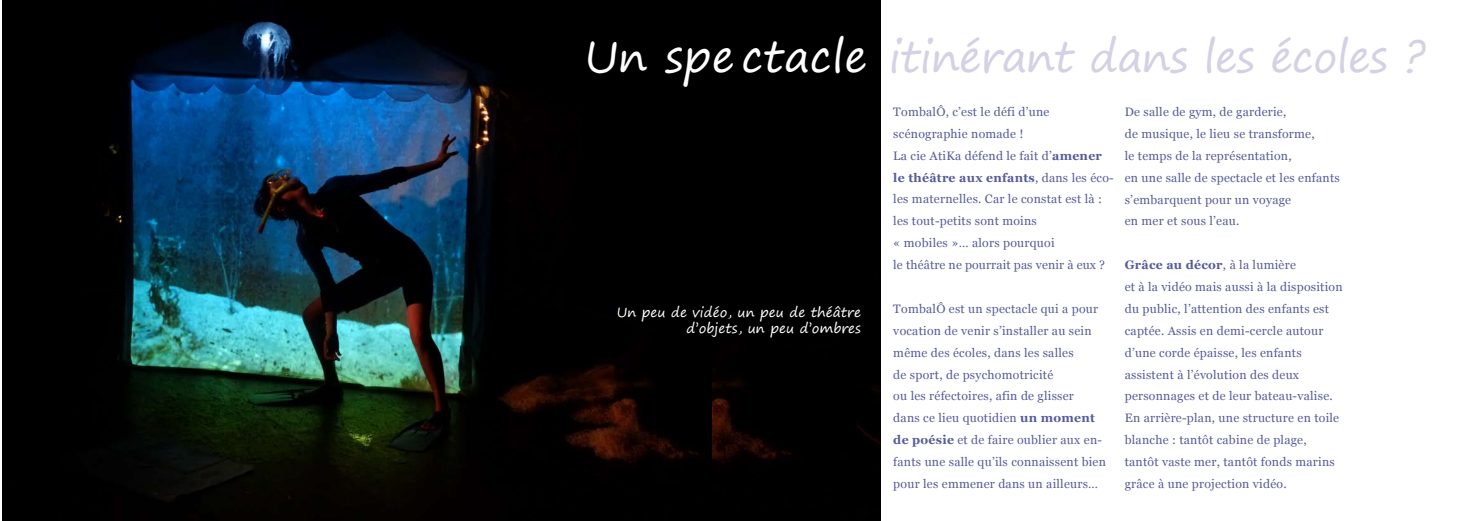
<style>
.page{position:relative;width:1474px;height:521px;background:#fff}
.page>*{position:absolute;margin:0;border:0;box-sizing:border-box;transform-origin:0 0}
.t1{font:43.75px "Segoe Print";color:#fff}
.t2{font:43.14px "Segoe Print";letter-spacing:-.02em;color:#d3d1e4}
.t3{font:13.47px/16.2px "Segoe Print";color:#fff;text-align:right}
.t4{font:12.25px/21.9px "Georgia";letter-spacing:.02em;color:#575c9a}
.s1{font-weight:700}
</style>
<div class="page">
<img style="left:2px;top:0;width:879px;height:521px">
<h1 class="t1" style="left:584px;top:17px;width:284px">Un spe ctacle</h1>
<p class="t3" style="left:617px;top:303px;width:245px">Un peu de vidéo, un peu de théâtre d’objets, un peu d’ombres</p>
<h2 class="t2" style="left:889px;top:19px;width:538px">itinérant dans les écoles ?</h2>
<p class="t4" style="left:893px;top:101px;width:222px">TombalÔ, c’est le défi d’une scénographie nomade !<br>La cie AtiKa défend le fait d’<span class="s1">amener le théâtre aux enfants</span>, dans les éco&shy;les maternelles. Car le constat est là : les tout-petits sont moins<br>« mobiles »… alors pourquoi<br>le théâtre ne pourrait pas venir à eux ?</p>
<p class="t4" style="left:893px;top:298px;width:214px">TombalÔ est un spectacle qui a pour vocation de venir s’installer au sein même des écoles, dans les salles<br>de sport, de psychomotricité<br>ou les réfectoires, afin de glisser<br>dans ce lieu quotidien <span class="s1">un moment de poésie</span> et de faire oublier aux en&shy;fants une salle qu’ils connaissent bien pour les emmener dans un ailleurs…</p>
<p class="t4" style="left:1124px;top:101px;width:216px">De salle de gym, de garderie,<br>de musique, le lieu se transforme,<br>le temps de la représentation,<br>en une salle de spectacle et les enfants s’embarquent pour un voyage<br>en mer et sous l’eau.</p>
<p class="t4" style="left:1124px;top:254px;width:219px"><span class="s1">Grâce au décor</span>, à la lumière<br>et à la vidéo mais aussi à la disposition du public, l’attention des enfants est captée. Assis en demi-cercle autour d’une corde épaisse, les enfants assistent à l’évolution des deux personnages et de leur bateau-valise.<br>En arrière-plan, une structure en toile blanche : tantôt cabine de plage, tantôt vaste mer, tantôt fonds marins grâce à une projection vidéo.</p>
</div>
